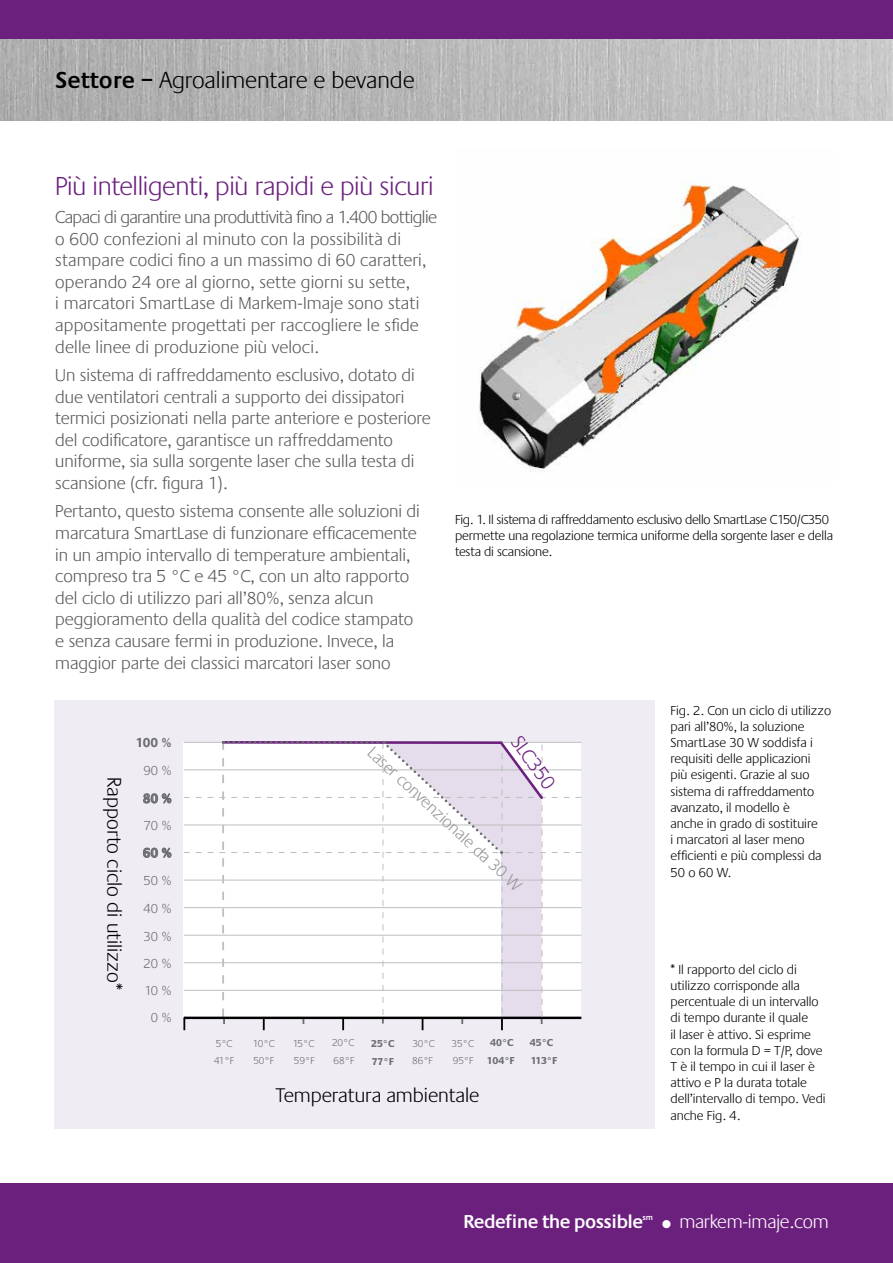
<style>
.page{position:relative;width:893px;height:1263px;background:#fff}
.page>*{position:absolute;margin:0;border:0;box-sizing:border-box;transform-origin:0 0}
.t1{font:300 27px "Praxis";letter-spacing:-.01em;color:#6c207e}
.t2{font:300 24px "Praxis";color:#000}
.t3{font:300 20.55px "Praxis";color:#000}
.t4{font:300 20.55px "Praxis";color:#6c207e}
.t5{font:600 19.35px "Praxis";letter-spacing:-.03em;color:#fff}
.t6{font:300 19.35px "Praxis";letter-spacing:-.01em;color:#fff}
.t7{font:300 18px/21.6px "Praxis";color:#58595b}
.t8{font:300 17.1px "Praxis";color:#939598}
.t9{font:300 13.5px/16.2px "Praxis";color:#000}
.t10{font:300 13.5px/27.6px "Praxis";color:#6d6e71;text-align:justify}
.t11{font:600 13.5px "Praxis";color:#6d6e71}
.t12{font:700 13.5px "Praxis";color:#6d6e71}
.t13{font:300 10.5px "Praxis";color:#6d6e71}
.t14{font:700 10.5px "Praxis";letter-spacing:-.01em;color:#6d6e71}
.t15{font:600 8.1px "Praxis";color:#fff}
.s1{font-weight:600}
</style>
<div class="page">
<div style="left:0;top:1183px;width:893px;height:80px;background:#6c207e"></div>
<img style="left:0;top:39px;width:893px;height:81px">
<div style="left:0;top:0;width:893px;height:39px;background:#6c207e"></div>
<div style="left:54px;top:700px;width:601px;height:428px;background:#f0ecf4"></div>
<svg style="left:143px;top:793px;width:28px;height:10px"></svg>
<svg style="left:143px;top:847px;width:28px;height:11px"></svg>
<img style="left:479px;top:178px;width:323px;height:295px">
<svg style="left:183px;top:741px;width:398px;height:289px"></svg>
<h2 class="t2" style="left:55px;top:68px;width:361px"><span class="s1">Settore –</span> Agroalimentare e bevande</h2>
<h1 class="t1" style="left:55px;top:171px;width:380px">Più intelligenti, più rapidi e più sicuri</h1>
<p class="t7" style="left:55px;top:207px;width:383px">Capaci di garantire una produttività fino a 1.400 bottiglie o 600 confezioni al minuto con la possibilità di stampare codici fino a un massimo di 60 caratteri, operando 24 ore al giorno, sette giorni su sette,<br>i marcatori SmartLase di Markem-Imaje sono stati appositamente progettati per raccogliere le sfide delle linee di produzione più veloci.</p>
<p class="t7" style="left:55px;top:365px;width:377px">Un sistema di raffreddamento esclusivo, dotato di due ventilatori centrali a supporto dei dissipatori termici posizionati nella parte anteriore e posteriore del codificatore, garantisce un raffreddamento uniforme, sia sulla sorgente laser che sulla testa di scansione (cfr. figura 1).</p>
<p class="t7" style="left:55px;top:501px;width:366px">Pertanto, questo sistema consente alle soluzioni di marcatura SmartLase di funzionare efficacemente in un ampio intervallo di temperature ambientali, compreso tra 5 °C e 45 °C, con un alto rapporto del ciclo di utilizzo pari all’80%, senza alcun peggioramento della qualità del codice stampato e senza causare fermi in produzione. Invece, la maggior parte dei classici marcatori laser sono</p>
<p class="t9" style="left:455px;top:511px;width:379px">Fig. 1. Il sistema di raffreddamento esclusivo dello SmartLase C150/C350 permette una regolazione termica uniforme della sorgente laser e della testa di scansione.</p>
<p class="t3" style="left:125px;top:777px;width:214px;rotate:90deg">Rapporto ciclo di utilizzo*</p>
<p class="t12" style="left:136px;top:735px;width:38px">100 %</p>
<p class="t10" style="left:144px;top:757px;width:30px">90 %</p>
<p class="t11" style="left:143px;top:791px;width:30px">80 %</p>
<p class="t10" style="left:144px;top:812px;width:30px">70 %</p>
<p class="t11" style="left:143px;top:845px;width:30px">60 %</p>
<p class="t10" style="left:144px;top:867px;width:30px">50 % 40 % 30 % 20 % 10 %</p>
<p class="t10" style="left:151px;top:1004px;width:22px">0 %</p>
<p class="t4" style="left:524px;top:732px;width:62px;rotate:54deg">SLC350</p>
<p class="t8" style="left:377px;top:743px;width:204px;rotate:43deg">Laser convenzionale da 30 W</p>
<p class="t13" style="left:216px;top:1038px;width:18px">5°C</p>
<p class="t14" style="left:530px;top:1036px;width:25px">45°C</p>
<p class="t13" style="left:253px;top:1038px;width:23px">10°C</p>
<p class="t13" style="left:293px;top:1038px;width:23px">15°C</p>
<p class="t13" style="left:332px;top:1037px;width:24px">20°C</p>
<p class="t14" style="left:371px;top:1038px;width:25px">25°C</p>
<p class="t13" style="left:412px;top:1038px;width:24px">30°C</p>
<p class="t13" style="left:452px;top:1038px;width:24px">35°C</p>
<p class="t14" style="left:490px;top:1037px;width:25px">40°C</p>
<p class="t13" style="left:214px;top:1055px;width:22px">41°F</p>
<p class="t13" style="left:253px;top:1055px;width:22px">50°F</p>
<p class="t13" style="left:294px;top:1055px;width:22px">59°F</p>
<p class="t13" style="left:334px;top:1055px;width:22px">68°F</p>
<p class="t14" style="left:372px;top:1055px;width:23px">77°F</p>
<p class="t13" style="left:412px;top:1055px;width:22px">86°F</p>
<p class="t13" style="left:453px;top:1055px;width:22px">95°F</p>
<p class="t14" style="left:487px;top:1055px;width:29px">104°F</p>
<p class="t14" style="left:531px;top:1055px;width:28px">113°F</p>
<p class="t3" style="left:275px;top:1085px;width:206px">Temperatura ambientale</p>
<p class="t9" style="left:670px;top:702px;width:162px">Fig. 2. Con un ciclo di utilizzo pari all’80%, la soluzione<br>SmartLase 30 W soddisfa i requisiti delle applicazioni<br>più esigenti. Grazie al suo sistema di raffreddamento avanzato, il modello è<br>anche in grado di sostituire<br>i marcatori al laser meno efficienti e più complessi da<br>50 o 60 W.</p>
<p class="t9" style="left:670px;top:961px;width:157px">* Il rapporto del ciclo di utilizzo corrisponde alla percentuale di un intervallo di tempo durante il quale<br>il laser è attivo. Si esprime con la formula D = T/P, dove<br>T è il tempo in cui il laser è attivo e P la durata totale dell’intervallo di tempo. Vedi anche Fig. 4.</p>
<p class="t5" style="left:463px;top:1211px;width:182px">Redefine the possible</p>
<p class="t15" style="left:642px;top:1213px;width:12px">sm</p>
<p class="t6" style="left:662px;top:1211px;width:168px">● markem-imaje.com</p>
</div>
